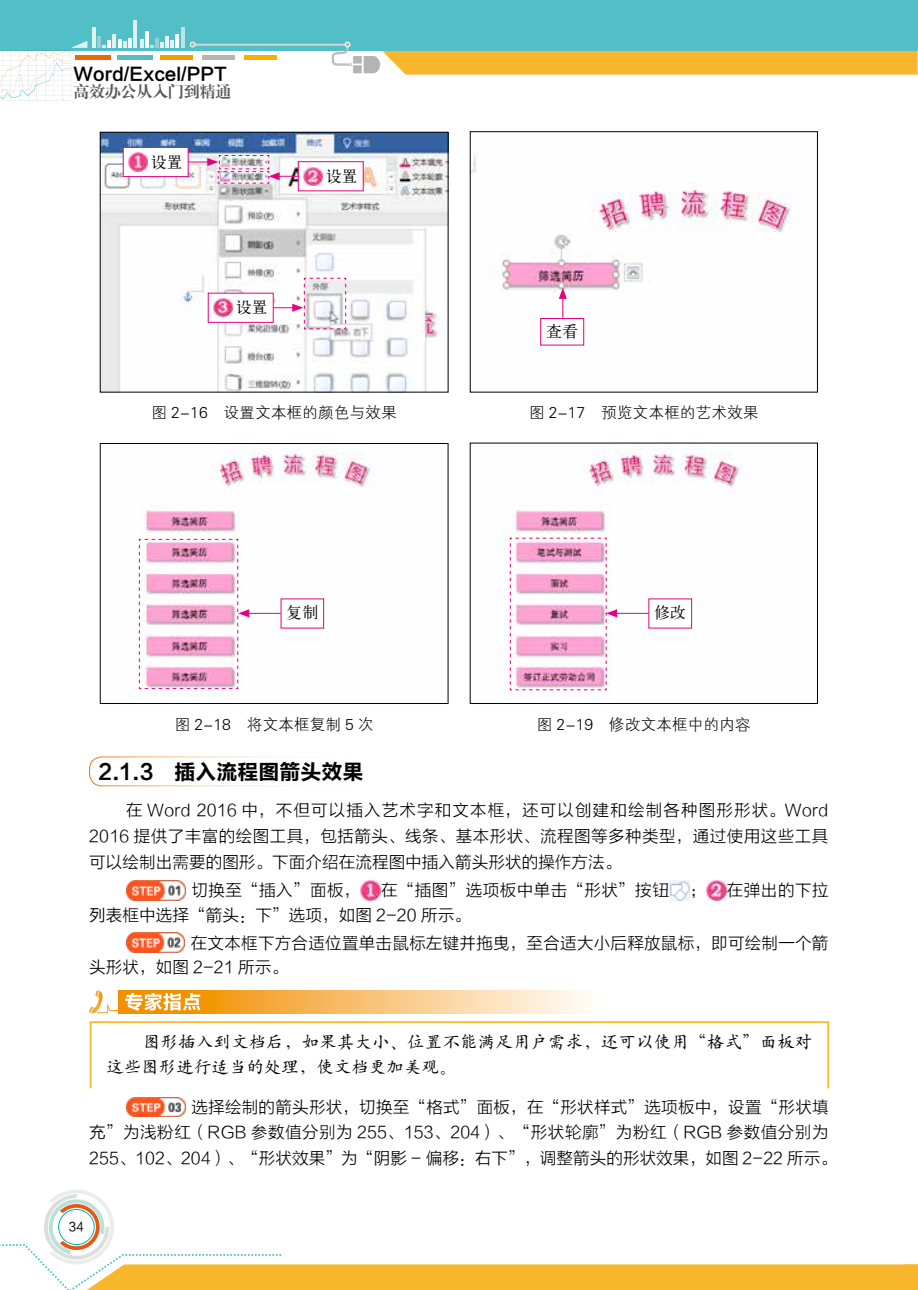
<style>
.page{position:relative;width:918px;height:1290px;background:#fff}
.page>*{position:absolute;margin:0;border:0;box-sizing:border-box;transform-origin:0 0}
.t1{font:21px "FZLTCHK GBK1 0";color:#000}
.t2{font:17.5px/24.5px "H Yc 1 gj";letter-spacing:.005em;color:#000}
.t3{font:17.5px "FZLTCHK GBK1 0";color:#000}
.t4{font:16.62px/26.2px "FZLTXHK GBK1 0";letter-spacing:.01em;color:#000;text-align:justify}
.t5{font:15.75px "FZXH1 JW GB1 0";color:#000}
.t6{font:15.75px "H Ya 1 gj";color:#000}
.t7{font:15.75px "FZXBSJW GB1 0";color:#595757}
.t8{font:12.25px "FZLTHJW GB1 0";color:#000}
</style>
<div class="page">
<div style="left:0;top:0;width:918px;height:51px;background:#52bec6"></div>
<hr style="left:92px;top:28px;width:4px;height:20px;background:#dcf2f3">
<hr style="left:97px;top:36px;width:4px;height:12px;background:#98ced2">
<svg style="left:102px;top:40px;width:9px;height:8px"></svg>
<hr style="left:113px;top:34px;width:3px;height:14px;background:#fff">
<svg style="left:118px;top:39px;width:8px;height:9px"></svg>
<hr style="left:128px;top:38px;width:4px;height:10px;background:#edf8f9">
<hr style="left:133px;top:20px;width:4px;height:28px;background:#dcf2f3">
<svg style="left:140px;top:39px;width:4px;height:9px"></svg>
<hr style="left:145px;top:32px;width:4px;height:16px;background:#fff">
<hr style="left:155px;top:38px;width:4px;height:10px;background:#98ced2">
<svg style="left:160px;top:42px;width:4px;height:6px"></svg>
<hr style="left:165px;top:37px;width:4px;height:11px;background:#edf8f9">
<svg style="left:170px;top:35px;width:9px;height:13px"></svg>
<hr style="left:181px;top:28px;width:3px;height:20px;background:#fff">
<div style="left:75px;top:55px;width:35px;height:5px;background:#ec6800"></div>
<div style="left:117px;top:55px;width:35px;height:5px;background:#52bec6"></div>
<div style="left:160px;top:55px;width:33px;height:5px;background:#f49c00"></div>
<div style="left:202px;top:55px;width:33px;height:5px;background:#b4b4b5"></div>
<div style="left:244px;top:55px;width:32px;height:5px;background:#f7af00"></div>
<div style="left:192px;top:44px;width:156px;height:1px;border:1px solid #b4b4b5"></div>
<svg style="left:190px;top:42px;width:5px;height:5px"></svg>
<svg style="left:332px;top:41px;width:586px;height:34px"></svg>
<svg style="left:0;top:41px;width:87px;height:59px"></svg>
<svg style="left:0;top:1190px;width:918px;height:100px"></svg>
<img style="left:102px;top:134px;width:344px;height:256px">
<div style="left:100px;top:132px;width:348px;height:260px;border:1px solid #000"></div>
<img style="left:472px;top:153px;width:321px;height:193px">
<img style="left:139px;top:445px;width:233px;height:245px">
<div style="left:100px;top:443px;width:348px;height:261px;border:1px solid #000"></div>
<img style="left:513px;top:445px;width:228px;height:184px">
<div style="left:89px;top:757px;width:322px;height:29px;border:1px solid #ed7100;border-radius:12px"></div>
<img style="left:126px;top:880px;width:59px;height:20px">
<img style="left:361px;top:880px;width:20px;height:20px">
<img style="left:669px;top:880px;width:21px;height:20px">
<img style="left:707px;top:880px;width:19px;height:20px">
<img style="left:126px;top:932px;width:58px;height:20px">
<svg style="left:119px;top:990px;width:468px;height:23px;background:#f9c57b"></svg>
<svg style="left:89px;top:990px;width:30px;height:24px"></svg>
<svg style="left:125px;top:993px;width:75px;height:18px"></svg>
<div style="left:90px;top:1021px;width:739px;height:68px;border:2px solid #f8b62d"></div>
<img style="left:126px;top:1097px;width:59px;height:20px">
<div style="left:123px;top:147px;width:65px;height:30px;background:#fff"></div>
<img style="left:129px;top:153px;width:18px;height:18px">
<div style="left:123px;top:147px;width:66px;height:30px;border:1px solid #e4007f"></div>
<div style="left:298px;top:162px;width:65px;height:29px;background:#fff"></div>
<img style="left:304px;top:167px;width:18px;height:18px">
<div style="left:298px;top:161px;width:66px;height:30px;border:1px solid #e4007f"></div>
<svg style="left:188px;top:155px;width:111px;height:29px"></svg>
<div style="left:208px;top:293px;width:65px;height:29px;background:#fff"></div>
<img style="left:214px;top:299px;width:18px;height:18px">
<div style="left:208px;top:293px;width:66px;height:30px;border:1px solid #e4007f"></div>
<svg style="left:273px;top:277px;width:73px;height:53px"></svg>
<div style="left:541px;top:318px;width:43px;height:27px;background:#fff"></div>
<div style="left:540px;top:318px;width:44px;height:27px;border:1px solid #e4007f"></div>
<svg style="left:559px;top:288px;width:8px;height:30px"></svg>
<div style="left:281px;top:599px;width:43px;height:29px;background:#fff"></div>
<hr style="left:246px;top:613px;width:34px;height:1px;background:#e4007f">
<svg style="left:138px;top:538px;width:111px;height:151px"></svg>
<div style="left:649px;top:599px;width:42px;height:29px;background:#fff"></div>
<hr style="left:614px;top:613px;width:34px;height:1px;background:#e4007f">
<svg style="left:509px;top:537px;width:108px;height:154px"></svg>
<p class="t3" style="left:74px;top:64px;width:154px">Word/Excel/PPT</p>
<p class="t7" style="left:74px;top:83px;width:159px">高效办公从入门到精通</p>
<p class="t6" style="left:151px;top:154px;width:33px">设置</p>
<p class="t6" style="left:236px;top:300px;width:33px">设置</p>
<p class="t6" style="left:326px;top:168px;width:33px">设置</p>
<p class="t6" style="left:546px;top:324px;width:33px">查看</p>
<p class="t5" style="left:151px;top:404px;width:247px">图 2-16　设置文本框的颜色与效果</p>
<p class="t5" style="left:529px;top:404px;width:231px">图 2-17　预览文本框的艺术效果</p>
<p class="t6" style="left:286px;top:604px;width:33px">复制</p>
<p class="t6" style="left:654px;top:604px;width:33px">修改</p>
<p class="t5" style="left:175px;top:716px;width:200px">图 2-18　将文本框复制 5 次</p>
<p class="t5" style="left:537px;top:716px;width:215px">图 2-19　修改文本框中的内容</p>
<p class="t1" style="left:98px;top:760px;width:266px">2.1.3　插入流程图箭头效果</p>
<p class="t4" style="left:89px;top:797px;width:741px;text-indent:37px">在 Word 2016 中，不但可以插入艺术字和文本框，还可以创建和绘制各种图形形状。Word 2016 提供了丰富的绘图工具，包括箭头、线条、基本形状、流程图等多种类型，通过使用这些工具可以绘制出需要的图形。下面介绍在流程图中插入箭头形状的操作方法。</p>
<p class="t4" style="left:192px;top:877px;width:479px">切换至“插入”面板， 在“插图”选项板中单击“形状”按钮</p>
<p class="t4" style="left:690px;top:877px;width:140px">； 在弹出的下拉</p>
<p class="t4" style="left:191px;top:901px;width:639px;line-height:27.8px;text-indent:-102px">列表框中选择“箭头：下”选项，如图 2-20 所示。<br>在文本框下方合适位置单击鼠标左键并拖曳，至合适大小后释放鼠标，即可绘制一个箭</p>
<p class="t4" style="left:89px;top:955px;width:200px">头形状，如图 2-21 所示。</p>
<p class="t2" style="left:106px;top:1029px;width:707px;text-indent:37px">图形插入到文档后，如果其大小、位置不能满足用户需求，还可以使用“格式”面板对这些图形进行适当的处理，使文档更加美观。</p>
<p class="t4" style="left:89px;top:1095px;width:741px;line-height:24.7px;text-align:right">选择绘制的箭头形状，切换至“格式”面板，在“形状样式”选项板中，设置“形状填<br>充”为浅粉红（RGB 参数值分别为 255、153、204）、“形状轮廓”为粉红（RGB 参数值分别为</p>
<p class="t4" style="left:89px;top:1145px;width:749px">255、102、204）、“形状效果”为“阴影 - 偏移：右下”，调整箭头的形状效果，如图 2-22 所示。</p>
<p class="t8" style="left:69px;top:1220px;width:16px">34</p>
</div>
